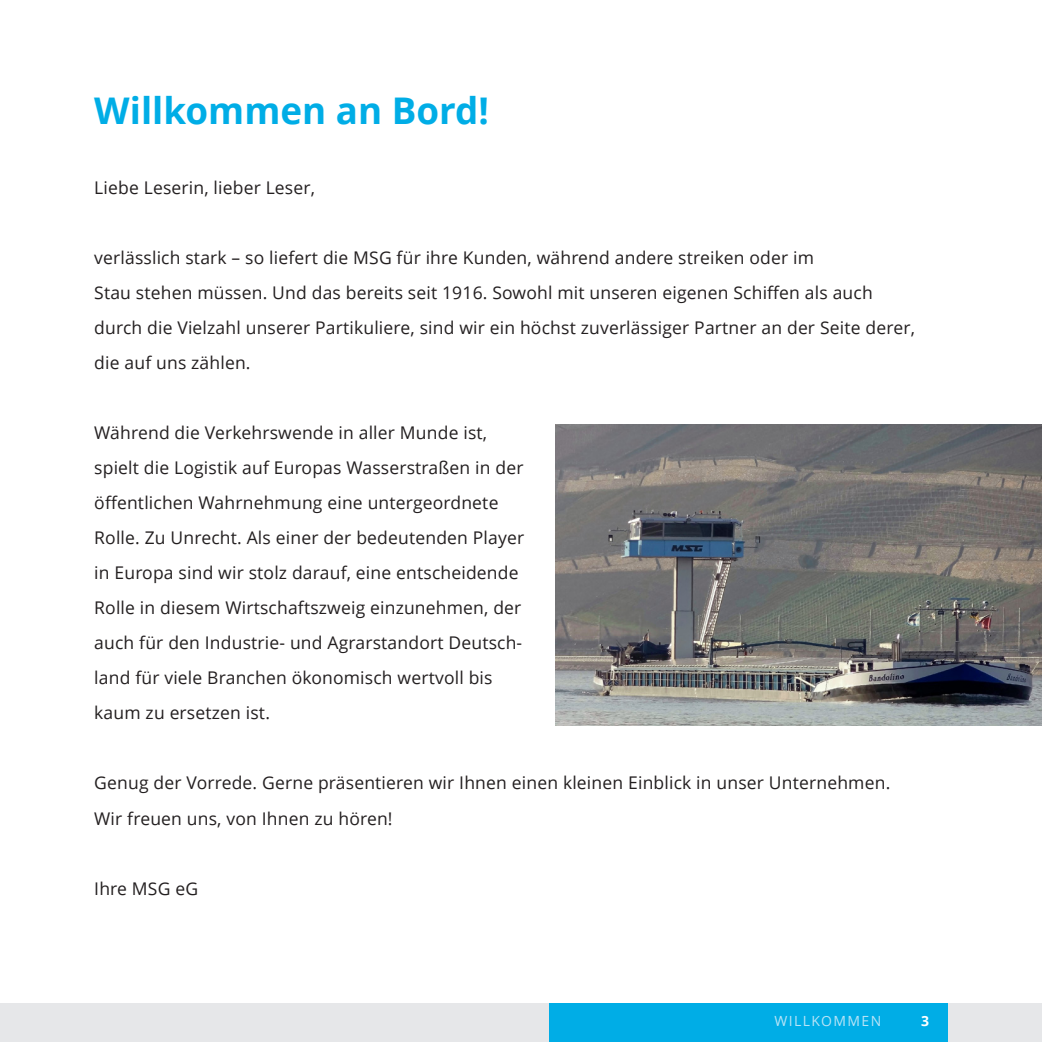
<style>
.page{position:relative;width:1042px;height:1042px;background:#fff}
.page>*{position:absolute;margin:0;border:0;box-sizing:border-box;transform-origin:0 0}
.t1{font:700 36.75px "Open Sans";color:#00ade6}
.t2{font:17.5px/35px "Open Sans";letter-spacing:.01em;color:#231f20}
.t3{font:14px "Open Sans";letter-spacing:.1em;color:#b9e4f7}
.t4{font:700 14px "Open Sans";color:#fff}
</style>
<div class="page">
<div style="left:0;top:1004px;width:1042px;height:38px;background:#e6e7e9"></div>
<div style="left:549px;top:1004px;width:398px;height:38px;background:#00ade6"></div>
<img style="left:556px;top:424px;width:486px;height:301px">
<h1 class="t1" style="left:94px;top:85px;width:396px">Willkommen an Bord!</h1>
<p class="t2" style="left:94px;top:170px;width:222px">Liebe Leserin, lieber Leser,</p>
<p class="t2" style="left:94px;top:240px;width:822px">verlässlich stark – so liefert die MSG für ihre Kunden, während andere streiken oder im<br>Stau stehen müssen. Und das bereits seit 1916. Sowohl mit unseren eigenen Schiffen als auch durch die Vielzahl unserer Partikuliere, sind wir ein höchst zuverlässiger Partner an der Seite derer, die auf uns zählen.</p>
<p class="t2" style="left:94px;top:415px;width:431px">Während die Verkehrswende in aller Munde ist, spielt die Logistik auf Europas Wasserstraßen in der öffentlichen Wahrnehmung eine untergeordnete Rolle. Zu Unrecht. Als einer der bedeutenden Player in Europa sind wir stolz darauf, eine entscheidende Rolle in diesem Wirtschaftszweig einzunehmen, der auch für den Industrie- und Agrarstandort Deutsch&shy;land für viele Branchen ökonomisch wertvoll bis kaum zu ersetzen ist.</p>
<p class="t2" style="left:94px;top:765px;width:797px">Genug der Vorrede. Gerne präsentieren wir Ihnen einen kleinen Einblick in unser Unternehmen.<br>Wir freuen uns, von Ihnen zu hören!</p>
<p class="t2" style="left:94px;top:870px;width:105px">Ihre MSG eG</p>
<p class="t3" style="left:774px;top:1011px;width:108px">WILLKOMMEN</p>
<p class="t4" style="left:921px;top:1011px;width:9px">3</p>
</div>
